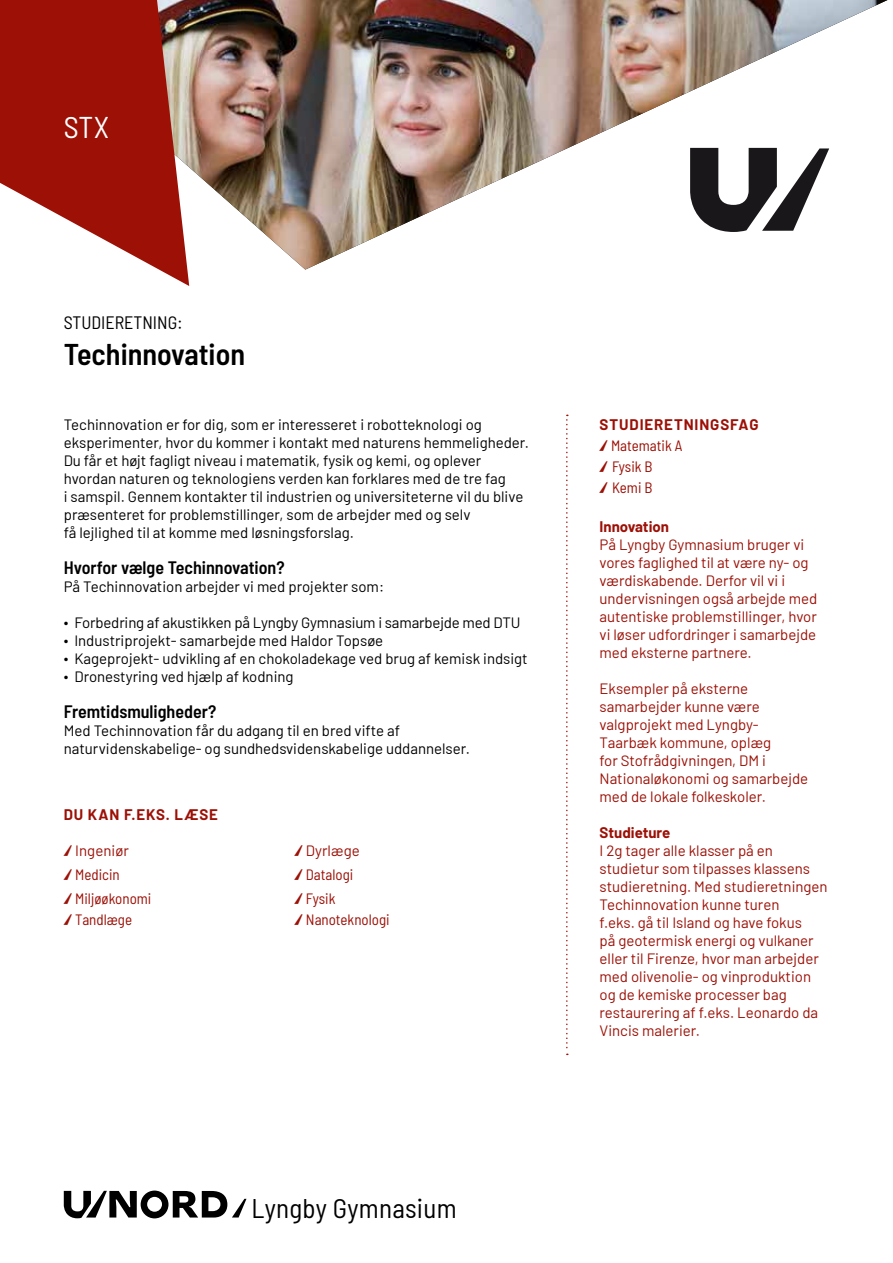
<style>
.page{position:relative;width:893px;height:1263px;background:#fff}
.page>*{position:absolute;margin:0;border:0;box-sizing:border-box;transform-origin:0 0}
.t1{font:600 semi-condensed 30px "Barlow";color:#000}
.t2{font:semi-condensed 30px "Barlow";color:#fff}
.t3{font:semi-condensed 27px "Barlow";letter-spacing:.01em;color:#000}
.t4{font:600 semi-condensed 18px "Barlow";color:#000}
.t5{font:semi-condensed 18px "Barlow";color:#000}
.t6{font:15px/18px "Barlow";color:#000}
.t7{font:15px/18px "Barlow";color:#9c1006}
.t8{font:semi-condensed 15px/24px "Barlow";color:#9c1006}
.t9{font:700 15px "Barlow";color:#9c1006}
.t10{font:700 15px "Barlow";letter-spacing:.06em;color:#9c1006}
.s1{font-family:"slash";font-stretch:normal}
.s2{font-stretch:normal}
.s3{font-weight:700;font-stretch:normal}
</style>
<div class="page">
<svg style="left:64px;top:1190px;width:182px;height:28px"></svg>
<svg style="left:566px;top:415px;width:2px;height:640px"></svg>
<img style="left:189px;top:0;width:698px;height:270px">
<svg style="left:0;top:0;width:189px;height:286px;fill:#9c1006"></svg>
<h1 class="t2" style="left:64px;top:106px;width:47px">STX</h1>
<p class="t5" style="left:64px;top:309px;width:120px">STUDIERETNING:</p>
<h1 class="t1" style="left:64px;top:332px;width:183px">Techinnovation</h1>
<p class="t6" style="left:64px;top:414px;width:467px">Techinnovation er for dig, som er interesseret i robotteknologi og eksperimenter, hvor du kommer i kontakt med naturens hemmeligheder.<br>Du får et højt fagligt niveau i matematik, fysik og kemi, og oplever hvordan naturen og teknologiens verden kan forklares med de tre fag<br>i samspil. Gennem kontakter til industrien og universiteterne vil du blive præsenteret for problemstillinger, som de arbejder med og selv<br>få lejlighed til at komme med løsningsforslag.</p>
<p class="t4" style="left:64px;top:554px;width:222px">Hvorfor vælge Techinnovation?</p>
<p class="t6" style="left:64px;top:576px;width:322px">På Techinnovation arbejder vi med projekter som:</p>
<p class="t6" style="left:64px;top:612px;width:465px">∙ Forbedring af akustikken på Lyngby Gymnasium i samarbejde med DTU ∙ Industriprojekt- samarbejde med Haldor Topsøe<br>∙ Kageprojekt- udvikling af en chokoladekage ved brug af kemisk indsigt ∙ Dronestyring ved hjælp af kodning</p>
<p class="t4" style="left:64px;top:698px;width:154px">Fremtidsmuligheder?</p>
<p class="t6" style="left:64px;top:720px;width:408px">Med Techinnovation får du adgang til en bred vifte af naturvidenskabelige- og sundhedsvidenskabelige uddannelser.</p>
<p class="t10" style="left:64px;top:803px;width:156px">DU KAN F.EKS. LÆSE</p>
<p class="t8" style="left:64px;top:837px;width:89px"><span class="s1">/</span> <span class="s2">Ingeniør<br></span><span class="s1">/</span> Medicin<br><span class="s1">/</span> Miljøøkonomi</p>
<p class="t8" style="left:64px;top:906px;width:70px"><span class="s1">/</span> Tandlæge</p>
<p class="t8" style="left:294px;top:837px;width:67px"><span class="s1">/</span> <span class="s2">Dyrlæge </span><span class="s1">/</span> Datalogi <span class="s1">/</span> Fysik</p>
<p class="t8" style="left:294px;top:906px;width:97px"><span class="s1">/</span> Nanoteknologi</p>
<h2 class="t3" style="left:252px;top:1188px;width:206px">Lyngby Gymnasium</h2>
<p class="t8" style="left:600px;top:413px;width:160px;line-height:21px"><span class="s3">STUDIERETNINGSFAG </span><span class="s1">/</span> Matematik A<br><span class="s1">/</span> Fysik B<br><span class="s1">/</span> Kemi B</p>
<p class="t9" style="left:600px;top:515px;width:71px">Innovation</p>
<p class="t7" style="left:600px;top:534px;width:219px">På Lyngby Gymnasium bruger vi vores faglighed til at være ny- og værdiskabende. Derfor vil vi i undervisningen også arbejde med autentiske problemstillinger, hvor vi løser udfordringer i samarbejde med eksterne partnere.</p>
<p class="t7" style="left:600px;top:678px;width:210px">Eksempler på eksterne samarbejder kunne være valgprojekt med Lyngby-<br>Taarbæk kommune, oplæg<br>for Stofrådgivningen, DM i<br>Nationaløkonomi og samarbejde med de lokale folkeskoler.</p>
<p class="t9" style="left:600px;top:821px;width:72px">Studieture</p>
<p class="t7" style="left:600px;top:840px;width:230px">I 2g tager alle klasser på en studietur som tilpasses klassens studieretning. Med studieretningen<br>Techinnovation kunne turen<br>f.eks. gå til Island og have fokus<br>på geotermisk energi og vulkaner eller til Firenze, hvor man arbejder med olivenolie- og vinproduktion og de kemiske processer bag restaurering af f.eks. Leonardo da<br>Vincis malerier.</p>
</div>
